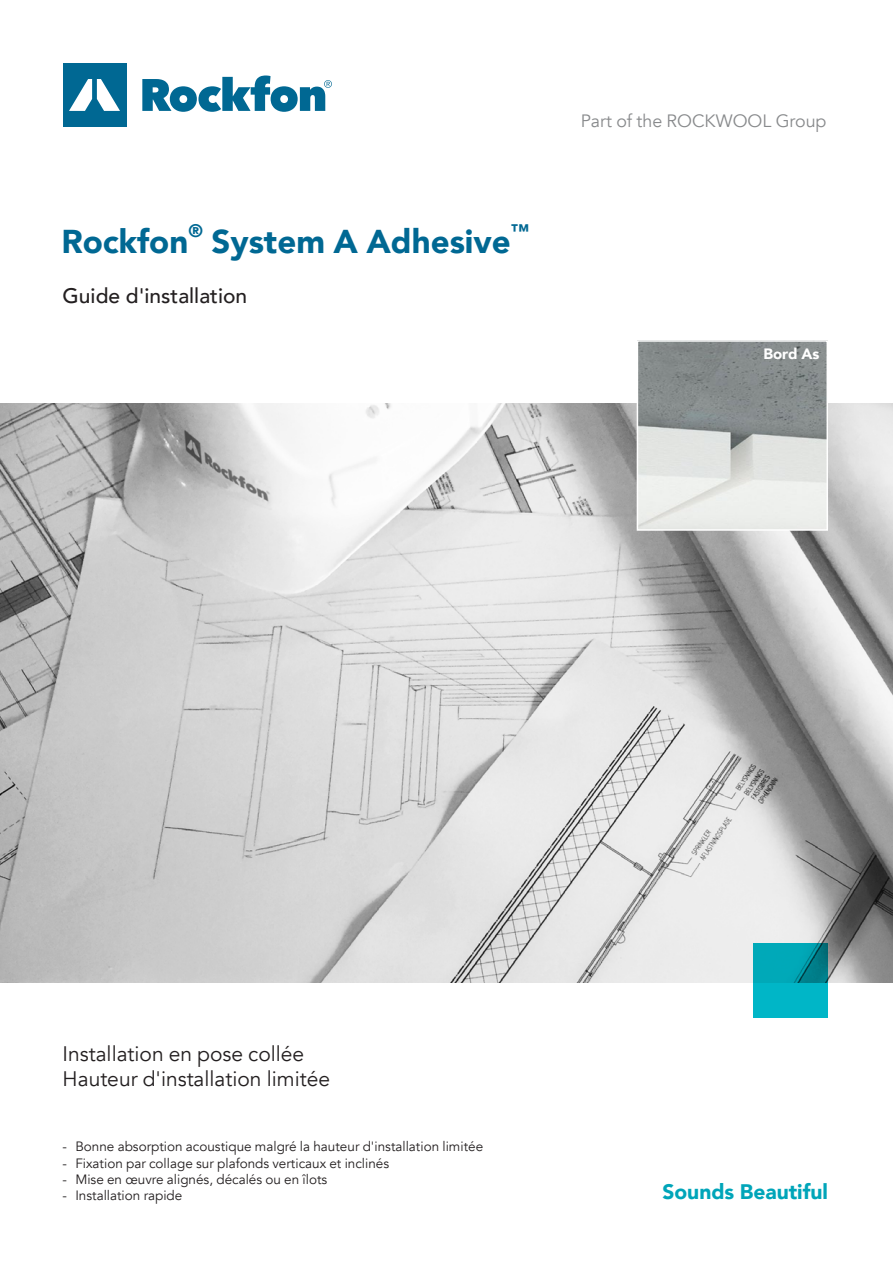
<style>
.page{position:relative;width:893px;height:1263px;background:#fff}
.page>*{position:absolute;margin:0;border:0;box-sizing:border-box;transform-origin:0 0}
.t1{font:900 33px "Avenir";color:#006893}
.t2{font:21px/25.2px "Avenir";color:#231f20}
.t3{font:500 21px "Avenir";color:#231f20}
.t4{font:900 21px "Avenir";color:#00a5b9}
.t5{font:900 18.15px "Avenir";color:#006893}
.t6{font:17.85px "Avenir";color:#888a8c}
.t7{font:900 15px "Avenir";color:#fff}
.t8{font:13.5px "Avenir";color:#231f20}
</style>
<div class="page">
<img style="left:0;top:404px;width:893px;height:578px">
<svg style="left:142px;top:75px;width:190px;height:37px"></svg>
<div style="left:63px;top:63px;width:63px;height:64px;background:#006893"></div>
<svg style="left:69px;top:79px;width:51px;height:32px"></svg>
<svg style="left:753px;top:943px;width:75px;height:74px;background:#00a6b6"></svg>
<img style="left:640px;top:343px;width:185px;height:185px">
<div style="left:637px;top:340px;width:191px;height:191px;border:2px solid #fff"></div>
<h1 class="t1" style="left:61px;top:213px;width:129px">Rockfon</h1>
<h3 class="t5" style="left:188px;top:215px;width:16px">®</h3>
<h1 class="t1" style="left:211px;top:213px;width:301px">System A Adhesive</h1>
<h3 class="t5" style="left:511px;top:215px;width:20px">™</h3>
<h2 class="t3" style="left:63px;top:278px;width:186px">Guide d'installation</h2>
<h3 class="t6" style="left:581px;top:110px;width:247px">Part of the ROCKWOOL Group</h3>
<p class="t7" style="left:763px;top:341px;width:58px">Bord As</p>
<h2 class="t2" style="left:63px;top:1042px;width:269px">Installation en pose collée<br>Hauteur d'installation limitée</h2>
<p class="t8" style="left:63px;top:1138px;width:422px">- Bonne absorption acoustique malgré la hauteur d'installation limitée</p>
<p class="t8" style="left:63px;top:1155px;width:328px">- Fixation par collage sur plafonds verticaux et inclinés</p>
<p class="t8" style="left:63px;top:1171px;width:266px">- Mise en œuvre alignés, décalés ou en îlots</p>
<p class="t8" style="left:63px;top:1187px;width:121px">- Installation rapide</p>
<h2 class="t4" style="left:662px;top:1174px;width:167px">Sounds Beautiful</h2>
</div>
